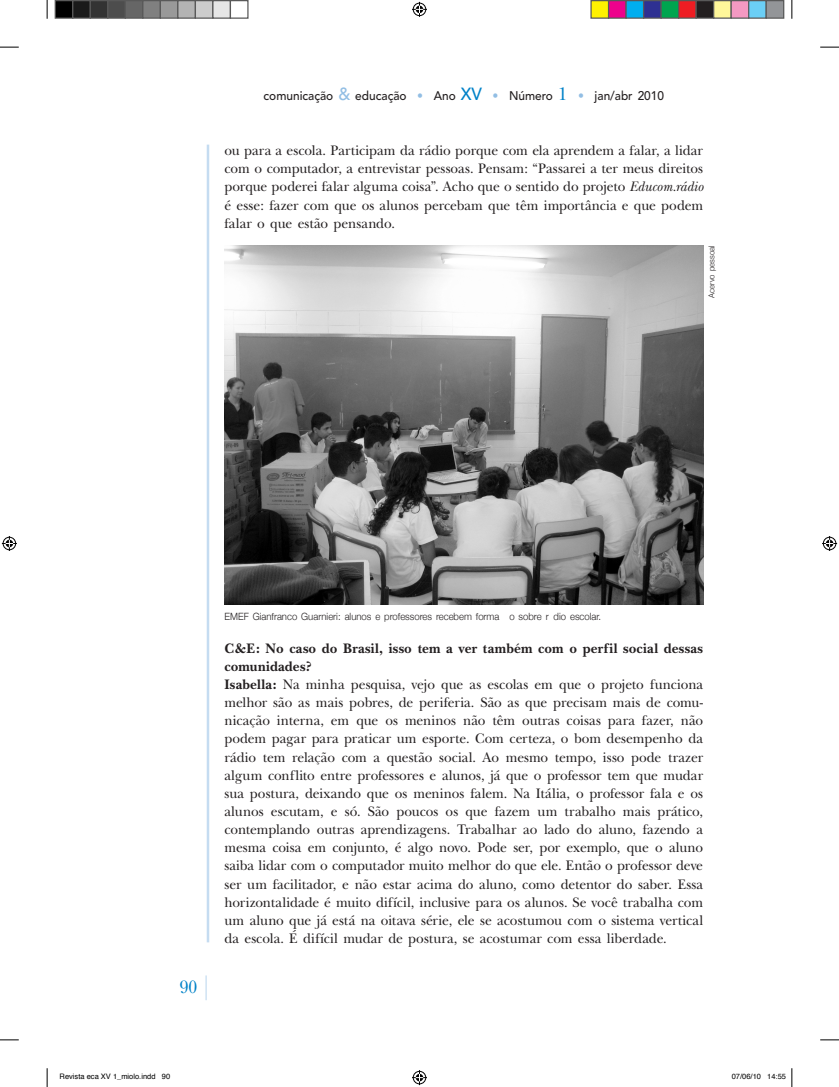
<style>
.page{position:relative;width:839px;height:1087px;background:#fff}
.page>*{position:absolute;margin:0;border:0;box-sizing:border-box;transform-origin:0 0}
.t1{font:18.75px "New Baskerville";color:#0082c8;scale:.9 1}
.t2{font:14.38px/18.1px "New Baskerville";color:#231f20;text-align:justify;scale:.95 1}
.t3{font:500 12.5px "Avenir";color:#231f20;scale:.95 1}
.t4{font:300 10px "Helvetica Neue";color:#231f20;scale:.95 1}
.t5{font:300 8.12px "Helvetica Neue";color:#231f20;scale:.95 1}
.t6{font:7.5px "Helvetica";color:#000}
.s1{font-size:17.5px;color:#92bee4}
.s2{color:#92bee4}
.s3{font-size:17.5px;color:#0082c8}
.s4{font-family:"New Baskerville";font-weight:400;font-size:18.75px;color:#0082c8}
.s5{font-style:italic}
.s6{font-weight:700}
</style>
<div class="page">
<hr style="left:207px;top:145px;width:2px;height:797px;background:#c5dcf1">
<hr style="left:205px;top:975px;width:2px;height:25px;background:#c5dcf1">
<img style="left:224px;top:246px;width:479px;height:358px">
<svg style="left:0;top:46px;width:19px;height:2px"></svg>
<svg style="left:820px;top:46px;width:18px;height:2px"></svg>
<svg style="left:0;top:1039px;width:19px;height:1px"></svg>
<svg style="left:820px;top:1039px;width:18px;height:1px"></svg>
<svg style="left:46px;top:0;width:2px;height:19px"></svg>
<svg style="left:46px;top:1068px;width:2px;height:18px"></svg>
<svg style="left:791px;top:0;width:1px;height:19px"></svg>
<svg style="left:412px;top:2px;width:15px;height:15px"></svg>
<svg style="left:412px;top:1070px;width:15px;height:14px"></svg>
<svg style="left:2px;top:536px;width:15px;height:15px"></svg>
<svg style="left:822px;top:536px;width:14px;height:15px"></svg>
<div style="left:55px;top:1px;width:18px;height:17px;background:#000"></div>
<div style="left:55px;top:0;width:18px;height:19px;border:1px solid #595959"></div>
<div style="left:73px;top:1px;width:17px;height:17px;background:#1a1a1a"></div>
<div style="left:72px;top:0;width:19px;height:19px;border:1px solid #595959"></div>
<div style="left:90px;top:1px;width:18px;height:17px;background:#333"></div>
<div style="left:90px;top:0;width:18px;height:19px;border:1px solid #595959"></div>
<div style="left:108px;top:1px;width:17px;height:17px;background:#4d4d4d"></div>
<div style="left:107px;top:0;width:19px;height:19px;border:1px solid #595959"></div>
<div style="left:125px;top:1px;width:18px;height:17px;background:#666"></div>
<div style="left:125px;top:0;width:18px;height:19px;border:1px solid #595959"></div>
<div style="left:143px;top:1px;width:17px;height:17px;background:#808080"></div>
<div style="left:142px;top:0;width:19px;height:19px;border:1px solid #595959"></div>
<div style="left:160px;top:1px;width:18px;height:17px;background:#999"></div>
<div style="left:160px;top:0;width:18px;height:19px;border:1px solid #595959"></div>
<div style="left:178px;top:1px;width:17px;height:17px;background:#b3b3b3"></div>
<div style="left:177px;top:0;width:19px;height:19px;border:1px solid #595959"></div>
<div style="left:195px;top:1px;width:18px;height:17px;background:#ccc"></div>
<div style="left:195px;top:0;width:18px;height:19px;border:1px solid #595959"></div>
<div style="left:213px;top:1px;width:17px;height:17px;background:#e6e6e6"></div>
<div style="left:212px;top:0;width:19px;height:19px;border:1px solid #595959"></div>
<div style="left:230px;top:0;width:18px;height:19px;border:1px solid #595959"></div>
<div style="left:591px;top:1px;width:17px;height:17px;background:#fff101"></div>
<div style="left:590px;top:0;width:19px;height:19px;border:1px solid #595959"></div>
<div style="left:608px;top:1px;width:18px;height:17px;background:#ed028c"></div>
<div style="left:607px;top:0;width:19px;height:19px;border:1px solid #595959"></div>
<div style="left:626px;top:1px;width:17px;height:17px;background:#00aeef"></div>
<div style="left:625px;top:0;width:19px;height:19px;border:1px solid #595959"></div>
<div style="left:643px;top:1px;width:18px;height:17px;background:#2e3092"></div>
<div style="left:642px;top:0;width:19px;height:19px;border:1px solid #595959"></div>
<div style="left:661px;top:1px;width:17px;height:17px;background:#00a54f"></div>
<div style="left:660px;top:0;width:19px;height:19px;border:1px solid #595959"></div>
<div style="left:678px;top:1px;width:18px;height:17px;background:#ee1d23"></div>
<div style="left:677px;top:0;width:19px;height:19px;border:1px solid #595959"></div>
<div style="left:696px;top:1px;width:17px;height:17px;background:#231f20"></div>
<div style="left:695px;top:0;width:19px;height:19px;border:1px solid #595959"></div>
<div style="left:713px;top:1px;width:18px;height:17px;background:#fff79a"></div>
<div style="left:712px;top:0;width:19px;height:19px;border:1px solid #595959"></div>
<div style="left:731px;top:1px;width:17px;height:17px;background:#f499c2"></div>
<div style="left:730px;top:0;width:19px;height:19px;border:1px solid #595959"></div>
<div style="left:748px;top:1px;width:18px;height:17px;background:#6bcff6"></div>
<div style="left:747px;top:0;width:19px;height:19px;border:1px solid #595959"></div>
<div style="left:766px;top:1px;width:17px;height:17px;background:#939598"></div>
<div style="left:765px;top:0;width:19px;height:19px;border:1px solid #595959"></div>
<svg style="left:791px;top:1068px;width:1px;height:18px"></svg>
<p class="t3" style="left:263px;top:89px;width:423px">comunicação <span class="s1">&amp;</span> educação <span class="s2">•</span> Ano <span class="s3">XV</span> <span class="s2">•</span> Número <span class="s4">1</span> <span class="s2">•</span> jan/abr 2010</p>
<p class="t2" style="left:224px;top:141px;width:505px">ou para a escola. Participam da rádio porque com ela aprendem a falar, a lidar com o computador, a entrevistar pessoas. Pensam: “Passarei a ter meus direitos porque poderei falar alguma coisa”. Acho que o sentido do projeto <span class="s5">Educom.rádio </span>é esse: fazer com que os alunos percebam que têm importância e que podem falar o que estão pensando.</p>
<p class="t5" style="left:706px;top:298px;width:56px;rotate:-90deg">Acervo pessoal</p>
<p class="t4" style="left:224px;top:610px;width:398px">EMEF Gianfranco Guarnieri: alunos e professores recebem formação sobre rádio escolar.</p>
<h1 class="t1" style="left:180px;top:975px;width:21px">90</h1>
<p class="t2" style="left:224px;top:639px;width:505px;text-align:left"><span class="s6">C&amp;E: No caso do Brasil, isso tem a ver também com o perfil social dessas comunidades?<br>Isabella:</span> Na minha pesquisa, vejo que as escolas em que o projeto funciona melhor são as mais pobres, de periferia. São as que precisam mais de comu&shy;nicação interna, em que os meninos não têm outras coisas para fazer, não podem pagar para praticar um esporte. Com certeza, o bom desempenho da rádio tem relação com a questão social. Ao mesmo tempo, isso pode trazer algum conflito entre professores e alunos, já que o professor tem que mudar sua postura, deixando que os meninos falem. Na Itália, o professor fala e os alunos escutam, e só. São poucos os que fazem um trabalho mais prático, contemplando outras aprendizagens. Trabalhar ao lado do aluno, fazendo a mesma coisa em conjunto, é algo novo. Pode ser, por exemplo, que o aluno saiba lidar com o computador muito melhor do que ele. Então o professor deve ser um facilitador, e não estar acima do aluno, como detentor do saber. Essa horizontalidade é muito difícil, inclusive para os alunos. Se você trabalha com um aluno que já está na oitava série, ele se acostumou com o sistema vertical da escola. É difícil mudar de postura, se acostumar com essa liberdade.</p>
<p class="t6" style="left:60px;top:1070px;width:112px">Revista eca XV 1_miolo.indd 90</p>
<p class="t6" style="left:731px;top:1070px;width:56px">07/06/10 14:55</p>
</div>
